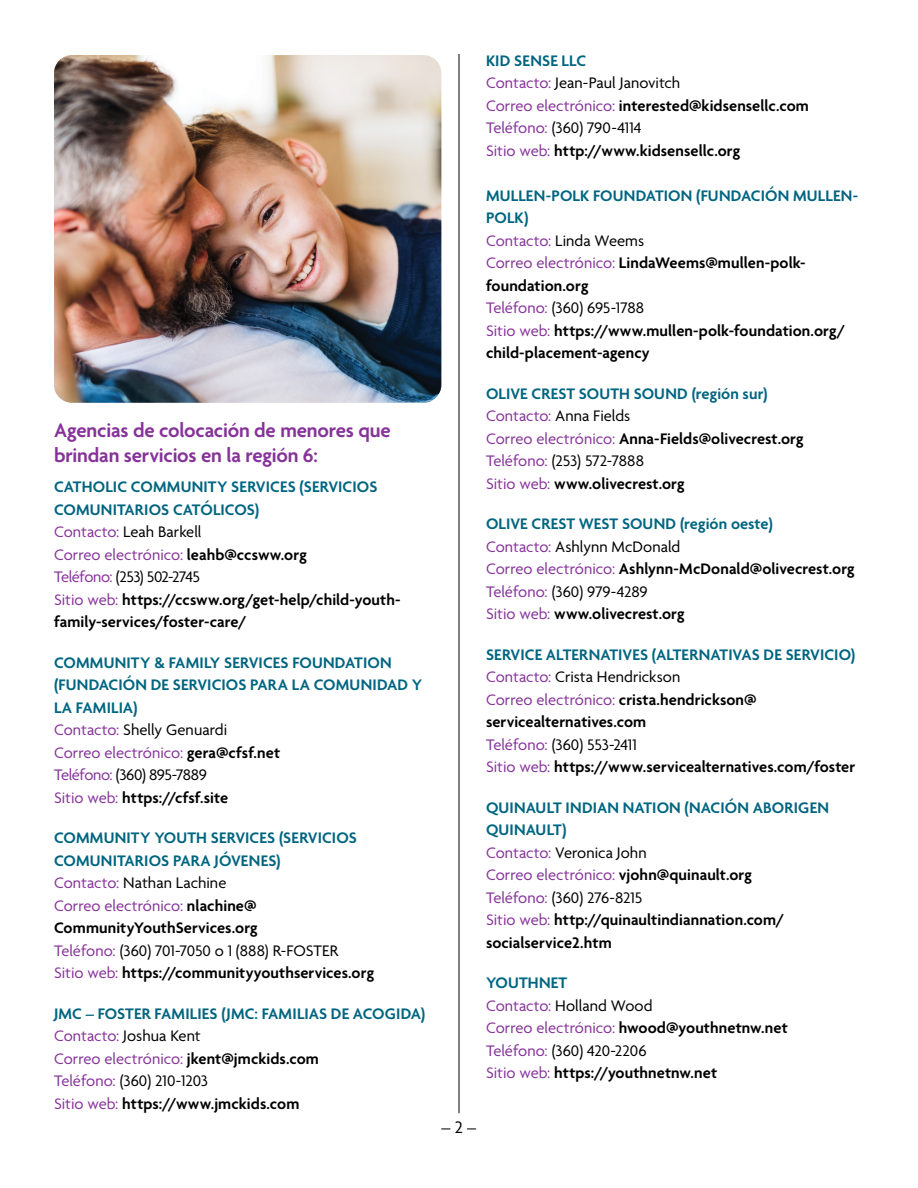
<style>
.page{position:relative;width:918px;height:1188px;background:#fff}
.page>*{position:absolute;margin:0;border:0;box-sizing:border-box;transform-origin:0 0}
.t1{font:600 21px/25.5px "Agenda";letter-spacing:-.01em;color:#863399}
.t2{font:18px "Agenda";color:#000}
.t3{font:600 16.5px/22.5px "Agenda";letter-spacing:.005em;color:#000}
.t4{font:16.5px/22.5px "Agenda";color:#863399}
.t5{font:600 16.5px/22.5px "Agenda";letter-spacing:.005em;color:#006580}
.s1{color:#006580}
.s2{font-weight:400;color:#863399}
.s3{font-weight:400}
.s4{font-weight:400;color:#000}
.s5{color:#000}
.s6{font-weight:600;color:#006580}
.s7{font-weight:600;color:#000}
</style>
<div class="page">
<img style="left:54px;top:55px;width:387px;height:348px">
<hr style="left:459px;top:54px;width:1px;height:1059px;background:#000">
<p class="t1" style="left:54px;top:418px;width:338px">Agencias de colocación de menores que brindan servicios en la región 6:</p>
<p class="t3" style="left:54px;top:477px;width:348px"><span class="s1">CATHOLIC COMMUNITY SERVICES (SERVICIOS COMUNITARIOS CATÓLICOS)<br></span><span class="s2">Contacto:</span> <span class="s3">Leah Barkell<br></span><span class="s2">Correo electrónico:</span> leahb@ccsww.org<br><span class="s2">Teléfono:</span> <span class="s3">(253) 502-2745<br></span><span class="s2">Sitio web:</span> https://ccsww.org/get-help/child-youth&shy;family-services/foster-care/</p>
<p class="t5" style="left:54px;top:652px;width:370px">COMMUNITY &amp; FAMILY SERVICES FOUNDATION (FUNDACIÓN DE SERVICIOS PARA LA COMUNIDAD Y<br>LA FAMILIA)<br><span class="s2">Contacto:</span> <span class="s4">Shelly Genuardi<br></span><span class="s2">Correo electrónico:</span> <span class="s5">gera@cfsf.net<br></span><span class="s2">Teléfono:</span> <span class="s4">(360) 895-7889<br></span><span class="s2">Sitio web:</span> <span class="s5">https://cfsf.site</span></p>
<p class="t3" style="left:54px;top:828px;width:322px"><span class="s1">COMMUNITY YOUTH SERVICES (SERVICIOS COMUNITARIOS PARA JÓVENES)<br></span><span class="s2">Contacto:</span> <span class="s3">Nathan Lachine<br></span><span class="s2">Correo electrónico:</span> nlachine@ CommunityYouthServices.org<br><span class="s2">Teléfono:</span> <span class="s3">(360) 701-7050 o 1 (888) R-FOSTER<br></span><span class="s2">Sitio web:</span> https://communityyouthservices.org</p>
<p class="t4" style="left:54px;top:1003px;width:373px"><span class="s6">JMC – FOSTER FAMILIES (JMC: FAMILIAS DE ACOGIDA)<br></span>Contacto: <span class="s5">Joshua Kent<br></span>Correo electrónico: <span class="s7">jkent@jmckids.com<br></span>Teléfono: <span class="s5">(360) 210-1203<br></span>Sitio web: <span class="s7">https://www.jmckids.com</span></p>
<p class="t3" style="left:486px;top:50px;width:324px"><span class="s1">KID SENSE LLC<br></span><span class="s2">Contacto:</span> <span class="s3">Jean-Paul Janovitch<br></span><span class="s2">Correo electrónico:</span> interested@kidsensellc.com<br><span class="s2">Teléfono:</span> <span class="s3">(360) 790-4114<br></span><span class="s2">Sitio web:</span> http://www.kidsensellc.org</p>
<p class="t3" style="left:486px;top:185px;width:374px"><span class="s1">MULLEN-POLK FOUNDATION (FUNDACIÓN MULLEN-<br>POLK)<br></span><span class="s2">Contacto:</span> <span class="s3">Linda Weems<br></span><span class="s2">Correo electrónico:</span> LindaWeems@mullen-polk&shy;foundation.org<br><span class="s2">Teléfono:</span> <span class="s3">(360) 695-1788<br></span><span class="s2">Sitio web:</span> https://www.mullen-polk-foundation.org/ child-placement-agency</p>
<p class="t4" style="left:486px;top:383px;width:319px"><span class="s6">OLIVE CREST SOUTH SOUND (región sur)<br></span>Contacto: <span class="s5">Anna Fields<br></span>Correo electrónico: <span class="s7">Anna-Fields@olivecrest.org </span>Teléfono: <span class="s5">(253) 572-7888<br></span>Sitio web: <span class="s7">www.olivecrest.org</span></p>
<p class="t3" style="left:486px;top:514px;width:370px"><span class="s1">OLIVE CREST WEST SOUND (región oeste)<br></span><span class="s2">Contacto:</span> <span class="s3">Ashlynn McDonald<br></span><span class="s2">Correo electrónico:</span> Ashlynn-McDonald@olivecrest.org <span class="s2">Teléfono:</span> <span class="s3">(360) 979-4289<br></span><span class="s2">Sitio web:</span> www.olivecrest.org</p>
<p class="t3" style="left:486px;top:644px;width:371px"><span class="s1">SERVICE ALTERNATIVES (ALTERNATIVAS DE SERVICIO)<br></span><span class="s2">Contacto:</span> <span class="s3">Crista Hendrickson<br></span><span class="s2">Correo electrónico:</span> crista.hendrickson@ servicealternatives.com<br><span class="s2">Teléfono:</span> <span class="s3">(360) 553-2411<br></span><span class="s2">Sitio web:</span> https://www.servicealternatives.com/foster</p>
<p class="t3" style="left:486px;top:797px;width:345px"><span class="s1">QUINAULT INDIAN NATION (NACIÓN ABORIGEN<br>QUINAULT)<br></span><span class="s2">Contacto:</span> <span class="s3">Veronica John<br></span><span class="s2">Correo electrónico:</span> vjohn@quinault.org<br><span class="s2">Teléfono:</span> <span class="s3">(360) 276-8215<br></span><span class="s2">Sitio web:</span> http://quinaultindiannation.com/ socialservice2.htm</p>
<p class="t4" style="left:486px;top:973px;width:303px"><span class="s6">YOUTHNET<br></span>Contacto: <span class="s5">Holland Wood<br></span>Correo electrónico: <span class="s7">hwood@youthnetnw.net<br></span>Teléfono: <span class="s5">(360) 420-2206<br></span>Sitio web: <span class="s7">https://youthnetnw.net</span></p>
<p class="t2" style="left:442px;top:1118px;width:36px">– 2 –</p>
</div>
